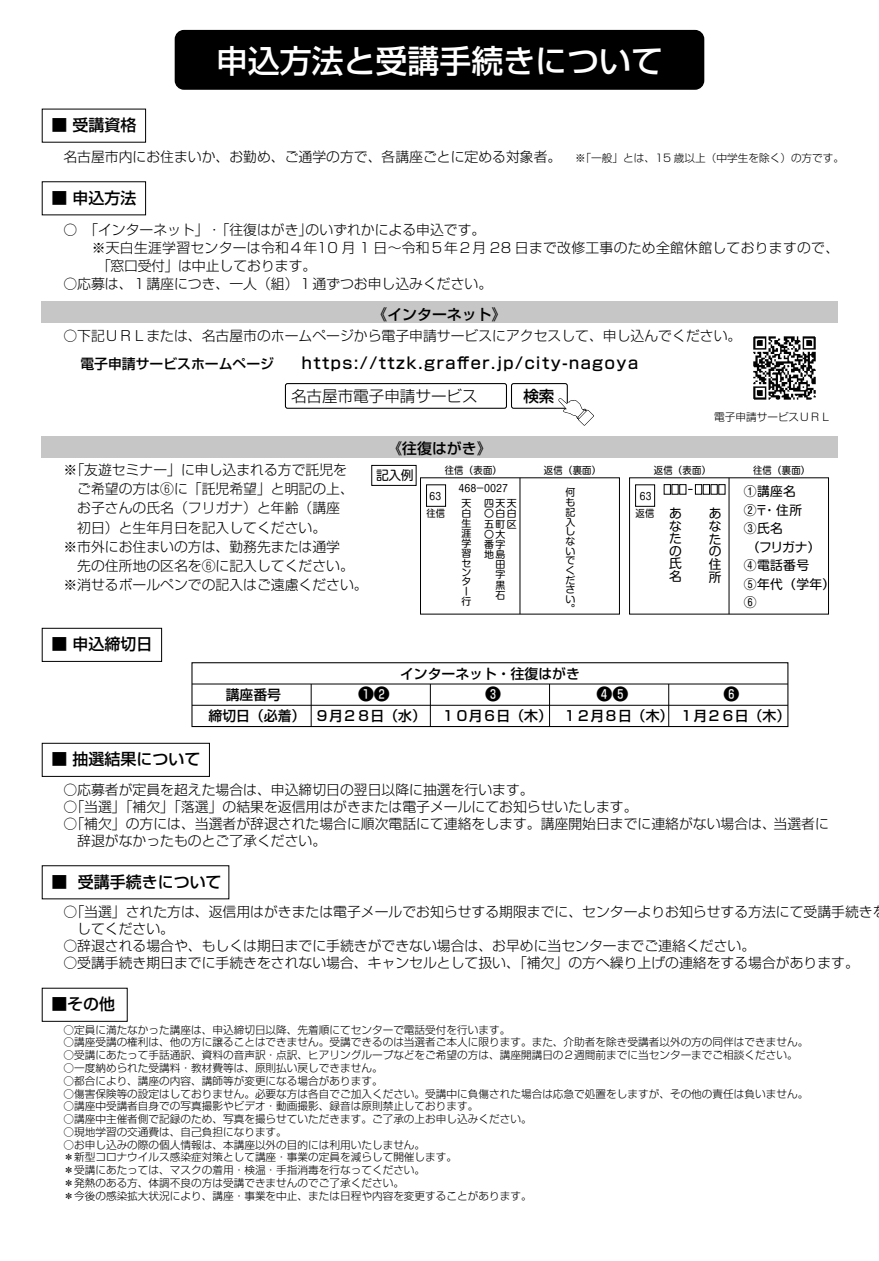
<style>
.page{position:relative;width:879px;height:1261px;background:#fff}
.page>*{position:absolute;margin:0;border:0;box-sizing:border-box;transform-origin:0 0}
.t1{font:500 31.95px "Shin Go Pro";color:#fff}
.t2{font:500 15.9px "Shin Go Pro";letter-spacing:.1em;color:#000}
.t3{font:500 15.9px "Shin Go Pro";color:#000}
.t4{font:300 15.6px "Shin Go Pro";color:#000}
.t5{font:500 15.6px "Shin Go Pro";color:#000}
.t6{font:500 14.85px "Shin Go Pro";color:#000}
.t7{font:300 13.8px/19.2px "Shin Go Pro";color:#000}
.t8{font:300 13.8px/18.1px "Shin Go Pro";letter-spacing:.02em;color:#000}
.t9{font:500 13.8px/21.3px "Shin Go Pro";color:#000;text-align:center}
.t10{font:12.75px/18.5px "Shin M Go Pro";letter-spacing:.025em;color:#000;text-align:justify}
.t11{font:300 10.65px/12.8px "Shin Go Pro";color:#000}
.t12{font:9.9px/9.8px "Shin M Go Pro";letter-spacing:.025em;color:#000}
.t13{font:9.9px "Shin M Go Pro";letter-spacing:.025em;color:#000;scale:.94 1}
.s1{font-size:10.65px}
.s2{font-size:13.8px}
</style>
<div class="page">
<div style="left:41px;top:302px;width:796px;height:21px;background:#c6c6c6"></div>
<hr style="left:519px;top:478px;width:1px;height:136px;background:#000">
<hr style="left:728px;top:478px;width:1px;height:136px;background:#000">
<div style="left:679px;top:484px;width:6px;height:10px;border:1px solid #000"></div>
<div style="left:694px;top:484px;width:7px;height:10px;border:1px solid #000"></div>
<div style="left:702px;top:484px;width:7px;height:10px;border:1px solid #000"></div>
<div style="left:371px;top:465px;width:45px;height:21px;border:1px solid #000"></div>
<div style="left:42px;top:628px;width:120px;height:34px;border:1px solid #000"></div>
<div style="left:42px;top:743px;width:168px;height:34px;border:1px solid #000"></div>
<div style="left:41px;top:436px;width:796px;height:21px;background:#c6c6c6"></div>
<img style="left:753px;top:336px;width:63px;height:64px">
<div style="left:175px;top:31px;width:528px;height:58px;background:#000;border-radius:9px"></div>
<div style="left:174px;top:30px;width:530px;height:60px;border:1px solid #000;border-radius:9px"></div>
<div style="left:285px;top:383px;width:221px;height:26px;border:1px solid #000;border-radius:2px"></div>
<div style="left:510px;top:383px;width:57px;height:26px;border:1px solid #000;border-radius:2px"></div>
<svg style="left:556px;top:398px;width:38px;height:28px"></svg>
<div style="left:191px;top:662px;width:597px;height:65px;border:1px solid #000"></div>
<hr style="left:311px;top:684px;width:1px;height:42px;background:#000">
<hr style="left:430px;top:684px;width:1px;height:42px;background:#000">
<hr style="left:549px;top:684px;width:1px;height:42px;background:#000">
<hr style="left:668px;top:684px;width:1px;height:42px;background:#000">
<hr style="left:192px;top:684px;width:595px;height:1px;background:#000">
<hr style="left:192px;top:705px;width:595px;height:1px;background:#000">
<p class="t3" style="left:51px;top:112px;width:87px">■ 受講資格</p>
<h1 class="t1" style="left:216px;top:34px;width:448px">申込方法と受講手続きについて</h1>
<p class="t7" style="left:63px;top:146px;width:781px">名古屋市内にお住まいか、お勤め、ご通学の方で、各講座ごとに定める対象者。　<span class="s1">※「一般」とは、15 歳以上（中学生を除く）の方です。</span></p>
<p class="t3" style="left:51px;top:185px;width:87px">■ 申込方法</p>
<p class="t8" style="left:63px;top:219px;width:776px">○　｢インターネット｣ ・ ｢往復はがき｣のいずれかによる申込です。<br>　　※天白生涯学習センターは令和４年10 月 1 日～令和５年２月 28 日まで改修工事のため全館休館しておりますので、　　　「窓口受付」は中止しております。</p>
<p class="t7" style="left:63px;top:272px;width:430px">○応募は、１講座につき、一人（組）１通ずつお申し込みください。</p>
<p class="t6" style="left:372px;top:302px;width:135px">《インターネット》</p>
<p class="t7" style="left:63px;top:324px;width:679px">○下記ＵＲＬまたは、名古屋市のホームページから電子申請サービスにアクセスして、申し込んでください。</p>
<p class="t2" style="left:80px;top:349px;width:559px"><span class="s2">電子申請サービスホームページ　　</span>https://ttzk.graffer.jp/city-nagoya</p>
<p class="t4" style="left:291px;top:383px;width:188px">名古屋市電子申請サービス</p>
<p class="t5" style="left:523px;top:383px;width:33px">検索</p>
<p class="t6" style="left:387px;top:436px;width:106px">《往復はがき》</p>
<p class="t11" style="left:713px;top:410px;width:118px">電子申請サービスＵＲＬ</p>
<p class="t7" style="left:63px;top:459px;width:306px">※「友遊セミナー」に申し込まれる方で託児を<br>　ご希望の方は⑥に「託児希望」と明記の上、　お子さんの氏名（フリガナ）と年齢（講座<br>　初日）と生年月日を記入してください。<br>※市外にお住まいの方は、勤務先または通学<br>　先の住所地の区名を⑥に記入してください。※消せるボールペンでの記入はご遠慮ください。</p>
<p class="t3" style="left:51px;top:631px;width:102px">■ 申込締切日</p>
<p class="t10" style="left:376px;top:465px;width:39px">記入例</p>
<p class="t13" style="left:444px;top:462px;width:62px">往信（表面）</p>
<p class="t13" style="left:543px;top:462px;width:62px">返信（裏面）</p>
<p class="t13" style="left:653px;top:462px;width:62px">返信（表面）</p>
<p class="t13" style="left:752px;top:462px;width:62px">往信（裏面）</p>
<p class="t10" style="left:743px;top:481px;width:93px;text-align:left">①講座名<br>②〒・住所<br>③氏名<br>（フリガナ）<br>④電話番号<br>⑤年代（学年）<br>⑥</p>
<p class="t13" style="left:456px;top:480px;width:58px">４６８－００２７</p>
<p class="t12" style="left:461px;top:497px;width:11px">天白生涯学習センター行</p>
<p class="t12" style="left:565px;top:486px;width:11px;text-align:justify">何も記入しないでください。</p>
<p class="t13" style="left:429px;top:488px;width:14px">63</p>
<p class="t13" style="left:639px;top:488px;width:14px">63</p>
<p class="t12" style="left:483px;top:497px;width:34px;line-height:10.2px">四天天〇白白五町区〇大番字地島</p>
<p class="t12" style="left:495px;top:558px;width:11px;line-height:10.2px;text-align:justify">田字黒石</p>
<p class="t10" style="left:669px;top:506px;width:14px;line-height:12.5px">あなたの氏名</p>
<p class="t10" style="left:708px;top:505px;width:14px;line-height:12.8px">あなたの住所</p>
<p class="t13" style="left:426px;top:505px;width:22px">往信</p>
<p class="t13" style="left:635px;top:505px;width:22px">返信</p>
<p class="t9" style="left:400px;top:661px;width:181px">インターネット・往復はがき</p>
<p class="t9" style="left:208px;top:682px;width:98px">講座番号<br>締切日（必着）</p>
<p class="t3" style="left:358px;top:681px;width:33px">❶❷</p>
<p class="t9" style="left:315px;top:703px;width:119px">９月２８日（水）　</p>
<p class="t3" style="left:51px;top:746px;width:150px">■ 抽選結果について</p>
<p class="t3" style="left:485px;top:681px;width:17px">❸</p>
<p class="t9" style="left:441px;top:703px;width:112px">１０月６日（木）</p>
<p class="t3" style="left:596px;top:681px;width:33px">❹❺</p>
<p class="t9" style="left:562px;top:703px;width:229px">１２月８日（木）１月２６日（木）</p>
<p class="t3" style="left:723px;top:681px;width:17px">❻</p>
<p class="t7" style="left:63px;top:778px;width:471px">○応募者が定員を超えた場合は、申込締切日の翌日以降に抽選を行います。</p>
<p class="t7" style="left:63px;top:795px;width:575px">○「当選」「補欠」「落選」の結果を返信用はがきまたは電子メールにてお知らせいたします。</p>
<p class="t7" style="left:63px;top:813px;width:766px;line-height:17px">○「補欠」の方には、当選者が辞退された場合に順次電話にて連絡をします。講座開始日までに連絡がない場合は、当選者に　辞退がなかったものとご了承ください。</p>
<p class="t3" style="left:51px;top:868px;width:172px">■ 受講手続きについて</p>
<p class="t7" style="left:63px;top:902px;width:810px;line-height:17px">○「当選」された方は、返信用はがきまたは電子メールでお知らせする期限までに、センターよりお知らせする方法にて受講手続き　してください。</p>
<p class="t7" style="left:63px;top:935px;width:692px">○辞退される場合や、もしくは期日までに手続きができない場合は、お早めに当センターまでご連絡ください。</p>
<p class="t7" style="left:63px;top:952px;width:796px">○受講手続き期日までに手続きをされない場合、キャンセルとして扱い、「補欠」の方へ繰り上げの連絡をする場合があります。</p>
<p class="t3" style="left:51px;top:991px;width:65px">■その他</p>
<p class="t11" style="left:63px;top:1022px;width:448px">○定員に満たなかった講座は、申込締切日以降、先着順にてセンターで電話受付を行います。</p>
<p class="t11" style="left:63px;top:1035px;width:746px">○講座受講の権利は、他の方に譲ることはできません。受講できるのは当選者ご本人に限ります。また、介助者を除き受講者以外の方の同伴はできません。</p>
<p class="t11" style="left:63px;top:1047px;width:735px">○受講にあたって手話通訳、資料の音声訳・点訳、ヒアリングループなどをご希望の方は、講座開講日の２週間前までに当センターまでご相談ください。</p>
<p class="t11" style="left:63px;top:1060px;width:320px">○一度納められた受講料・教材費等は、原則払い戻しできません。</p>
<p class="t11" style="left:63px;top:1073px;width:320px">○都合により、講座の内容、講師等が変更になる場合があります。</p>
<p class="t11" style="left:63px;top:1086px;width:746px">○傷害保険等の設定はしておりません。必要な方は各自でご加入ください。受講中に負傷された場合は応急で処置をしますが、その他の責任は負いません。</p>
<p class="t11" style="left:63px;top:1098px;width:416px">○講座中受講者自身での写真撮影やビデオ・動画撮影、録音は原則禁止しております。</p>
<p class="t11" style="left:63px;top:1111px;width:469px">○講座中主催者側で記録のため、写真を撮らせていただきます。ご了承の上お申し込みください。</p>
<p class="t11" style="left:63px;top:1124px;width:225px">○現地学習の交通費は、自己負担になります。</p>
<p class="t11" style="left:63px;top:1137px;width:469px">○お申し込みの際の個人情報は、本講座以外の目的には利用いたしません。<br>＊新型コロナウイルス感染症対策として講座・事業の定員を減らして開催します。<br>＊受講にあたっては、マスクの着用・検温・手指消毒を行なってください。<br>＊発熱のある方、体調不良の方は受講できませんのでご了承ください。<br>＊今後の感染拡大状況により、講座・事業を中止、または日程や内容を変更することがあります。</p>
</div>
